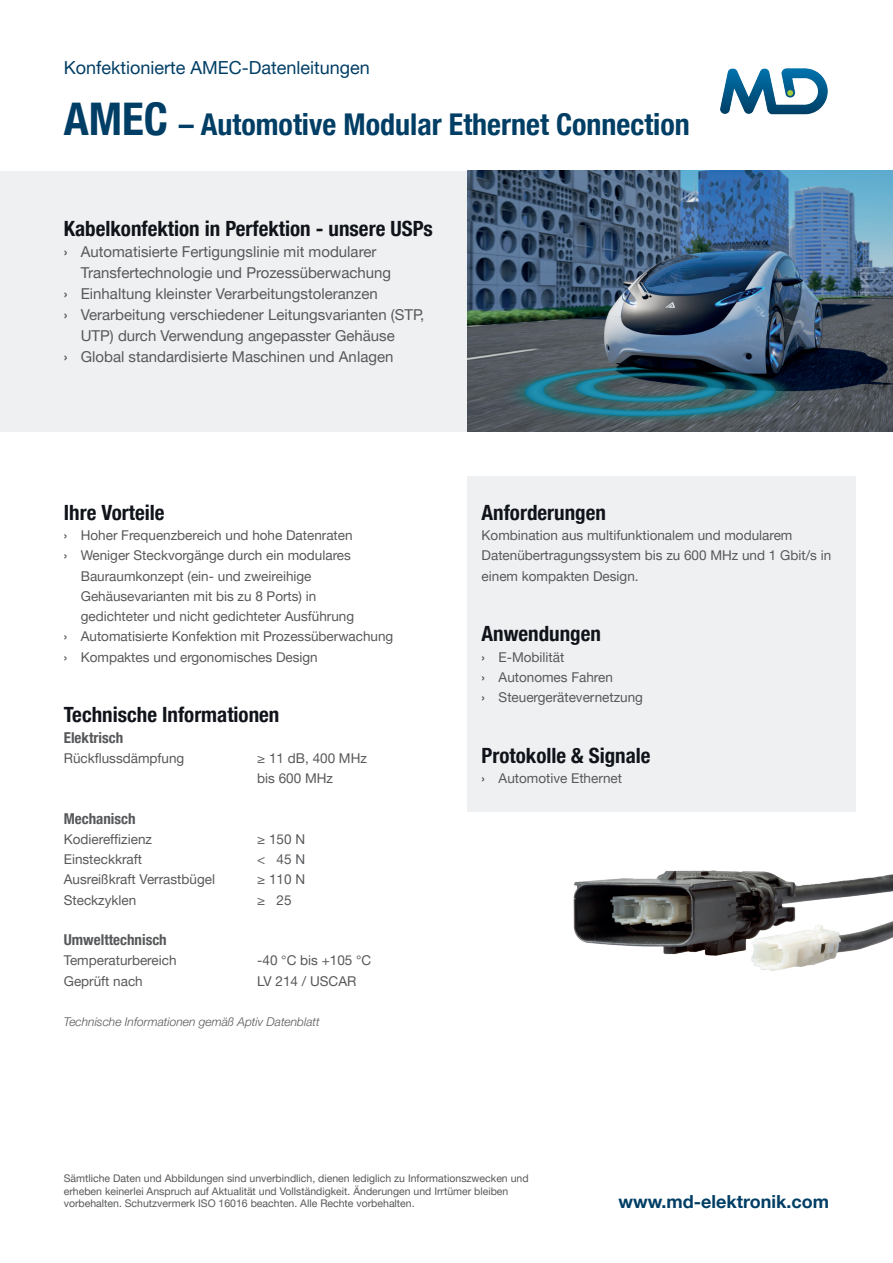
<style>
.page{position:relative;width:893px;height:1263px;background:#fff}
.page>*{position:absolute;margin:0;border:0;box-sizing:border-box;transform-origin:0 0}
.t1{font:700 condensed 30px "Helvetica Neue LT Pro";color:#003e65}
.t2{font:700 condensed 21px "Helvetica Neue LT Pro";color:#10141a}
.t3{font:18px "Helvetica Neue LT Pro";color:#003e65}
.t4{font:700 18px "Helvetica Neue LT Pro";color:#003e65}
.t5{font:15px "Helvetica Neue LT Pro";color:#57585a}
.t6{font:700 condensed 15px "Helvetica Neue LT Pro";color:#57585a}
.t7{font:13.5px/20.2px "Helvetica Neue LT Pro";color:#57585a}
.t8{font:italic 300 12px "Helvetica Neue LT Pro";color:#57585a}
.t9{font:10.5px/12.6px "Helvetica Neue LT Pro";color:#57585a}
.s1{font-size:45px}
.s2{font-weight:500}
</style>
<div class="page">
<div style="left:468px;top:476px;width:388px;height:336px;background:#eff0f1"></div>
<div style="left:0;top:171px;width:893px;height:260px;background:#eff0f1"></div>
<img style="left:720px;top:69px;width:108px;height:46px">
<img style="left:468px;top:171px;width:425px;height:260px">
<img style="left:573px;top:870px;width:320px;height:101px">
<h3 class="t3" style="left:64px;top:57px;width:308px">Konfektionierte AMEC-Datenleitungen</h3>
<h1 class="t1" style="left:64px;top:106px;width:628px"><span class="s1">AMEC</span> – Automotive Modular Ethernet Connection</h1>
<h2 class="t2" style="left:64px;top:216px;width:371px">Kabelkonfektion in Perfektion - unsere USPs</h2>
<p class="t5" style="left:64px;top:243px;width:314px"><span class="s2">›</span> Automatisierte Fertigungslinie mit modularer</p>
<p class="t5" style="left:81px;top:264px;width:312px">Transfertechnologie und Prozessüberwachung</p>
<p class="t5" style="left:64px;top:285px;width:315px"><span class="s2">›</span> Einhaltung kleinster Verarbeitungstoleranzen</p>
<p class="t5" style="left:64px;top:306px;width:362px"><span class="s2">›</span> Verarbeitung verschiedener Leitungsvarianten (STP,</p>
<p class="t5" style="left:81px;top:327px;width:315px">UTP) durch Verwendung angepasster Gehäuse</p>
<p class="t5" style="left:64px;top:348px;width:331px"><span class="s2">›</span> Global standardisierte Maschinen und Anlagen</p>
<h2 class="t2" style="left:64px;top:500px;width:102px">Ihre Vorteile</h2>
<p class="t7" style="left:64px;top:525px;width:290px"><span class="s2">›</span> Hoher Frequenzbereich und hohe Datenraten</p>
<p class="t7" style="left:64px;top:545px;width:289px"><span class="s2">›</span> Weniger Steckvorgänge durch ein modulares</p>
<p class="t7" style="left:81px;top:565px;width:232px">Bauraumkonzept (ein- und zweireihige</p>
<p class="t7" style="left:81px;top:586px;width:237px">Gehäusevarianten mit bis zu 8 Ports) in</p>
<p class="t7" style="left:81px;top:606px;width:275px">gedichteter und nicht gedichteter Ausführung</p>
<p class="t7" style="left:64px;top:626px;width:331px"><span class="s2">›</span> Automatisierte Konfektion mit Prozessüberwachung</p>
<p class="t7" style="left:64px;top:646px;width:255px"><span class="s2">›</span> Kompaktes und ergonomisches Design</p>
<h2 class="t2" style="left:64px;top:702px;width:217px">Technische Informationen</h2>
<p class="t6" style="left:64px;top:728px;width:61px">Elektrisch</p>
<p class="t7" style="left:64px;top:748px;width:122px">Rückflussdämpfung</p>
<p class="t7" style="left:257px;top:748px;width:111px">≥ 11 dB, 400 MHz bis 600 MHz</p>
<p class="t6" style="left:64px;top:809px;width:73px">Mechanisch</p>
<p class="t7" style="left:64px;top:829px;width:90px">Kodiereffizienz</p>
<p class="t7" style="left:257px;top:829px;width:49px">≥ 150 N</p>
<p class="t7" style="left:64px;top:849px;width:80px">Einsteckkraft</p>
<p class="t7" style="left:257px;top:849px;width:49px">&lt; 45 N</p>
<p class="t7" style="left:64px;top:869px;width:153px">Ausreißkraft Verrastbügel</p>
<p class="t7" style="left:257px;top:869px;width:49px">≥ 110 N</p>
<p class="t7" style="left:64px;top:889px;width:74px">Steckzyklen</p>
<p class="t7" style="left:257px;top:889px;width:36px">≥ 25</p>
<p class="t6" style="left:64px;top:931px;width:105px">Umwelttechnisch</p>
<p class="t7" style="left:64px;top:950px;width:114px">Temperaturbereich</p>
<p class="t7" style="left:257px;top:950px;width:115px">-40 °C bis +105 °C</p>
<p class="t7" style="left:64px;top:970px;width:81px">Geprüft nach</p>
<p class="t7" style="left:257px;top:970px;width:101px">LV 214 / USCAR</p>
<p class="t8" style="left:64px;top:1014px;width:257px">Technische Informationen gemäß Aptiv Datenblatt</p>
<h2 class="t2" style="left:482px;top:500px;width:126px">Anforderungen</h2>
<p class="t7" style="left:482px;top:525px;width:351px">Kombination aus multifunktionalem und modularem<br>Datenübertragungssystem bis zu 600 MHz und 1 Gbit/s in einem kompakten Design.</p>
<h2 class="t2" style="left:482px;top:621px;width:121px">Anwendungen</h2>
<p class="t7" style="left:482px;top:646px;width:163px"><span class="s2">›</span> E-Mobilität<br><span class="s2">›</span> Autonomes Fahren<br><span class="s2">›</span> Steuergerätevernetzung</p>
<h2 class="t2" style="left:482px;top:743px;width:170px">Protokolle &amp; Signale</h2>
<p class="t7" style="left:482px;top:768px;width:142px"><span class="s2">›</span> Automotive Ethernet</p>
<p class="t9" style="left:64px;top:1172px;width:466px">Sämtliche Daten und Abbildungen sind unverbindlich, dienen lediglich zu Informationszwecken und erheben keinerlei Anspruch auf Aktualität und Vollständigkeit. Änderungen und Irrtümer bleiben vorbehalten. Schutzvermerk ISO 16016 beachten. Alle Rechte vorbehalten.</p>
<h3 class="t4" style="left:619px;top:1191px;width:212px">www.md-elektronik.com</h3>
</div>
